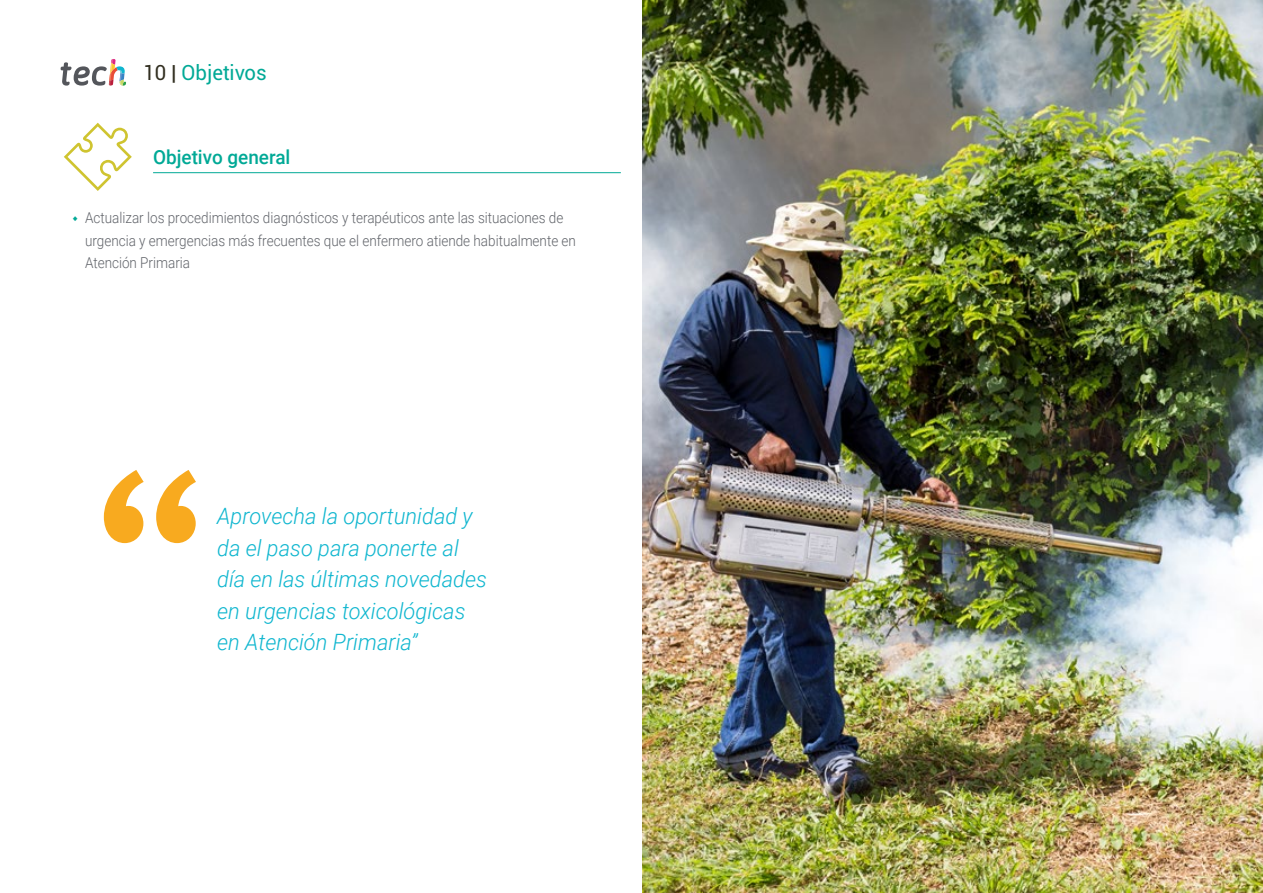
<style>
.page{position:relative;width:1263px;height:893px;background:#fff}
.page>*{position:absolute;margin:0;border:0;box-sizing:border-box;transform-origin:0 0}
.t1{font:italic 300 22.5px/31.5px "Roboto";color:#0fb6cf}
.t2{font:21px "Roboto";color:#00a996}
.t3{font:500 19.5px "Roboto";color:#00a996}
.t4{font:300 15px/22.5px "Roboto";color:#61646a;scale:.9 1}
.s1{color:#312e20}
</style>
<div class="page">
<img style="left:642px;top:0;width:621px;height:893px">
<svg style="left:61px;top:59px;width:65px;height:27px"></svg>
<hr style="left:153px;top:172px;width:468px;height:1px;background:#00a996">
<svg style="left:64px;top:123px;width:68px;height:68px"></svg>
<svg style="left:104px;top:470px;width:92px;height:73px"></svg>
<h2 class="t2" style="left:144px;top:57px;width:125px"><span class="s1">10 |</span> Objetivos</h2>
<h3 class="t3" style="left:153px;top:144px;width:139px">Objetivo general</h3>
<p class="t4" style="left:85px;top:206px;width:547px">Actualizar los procedimientos diagnósticos y terapéuticos ante las situaciones de urgencia y emergencias más frecuentes que el enfermero atiende habitualmente en<br>Atención Primaria</p>
<h1 class="t1" style="left:217px;top:500px;width:271px">Aprovecha la oportunidad y da el paso para ponerte al día en las últimas novedades en urgencias toxicológicas en Atención Primaria”</h1>
</div>
